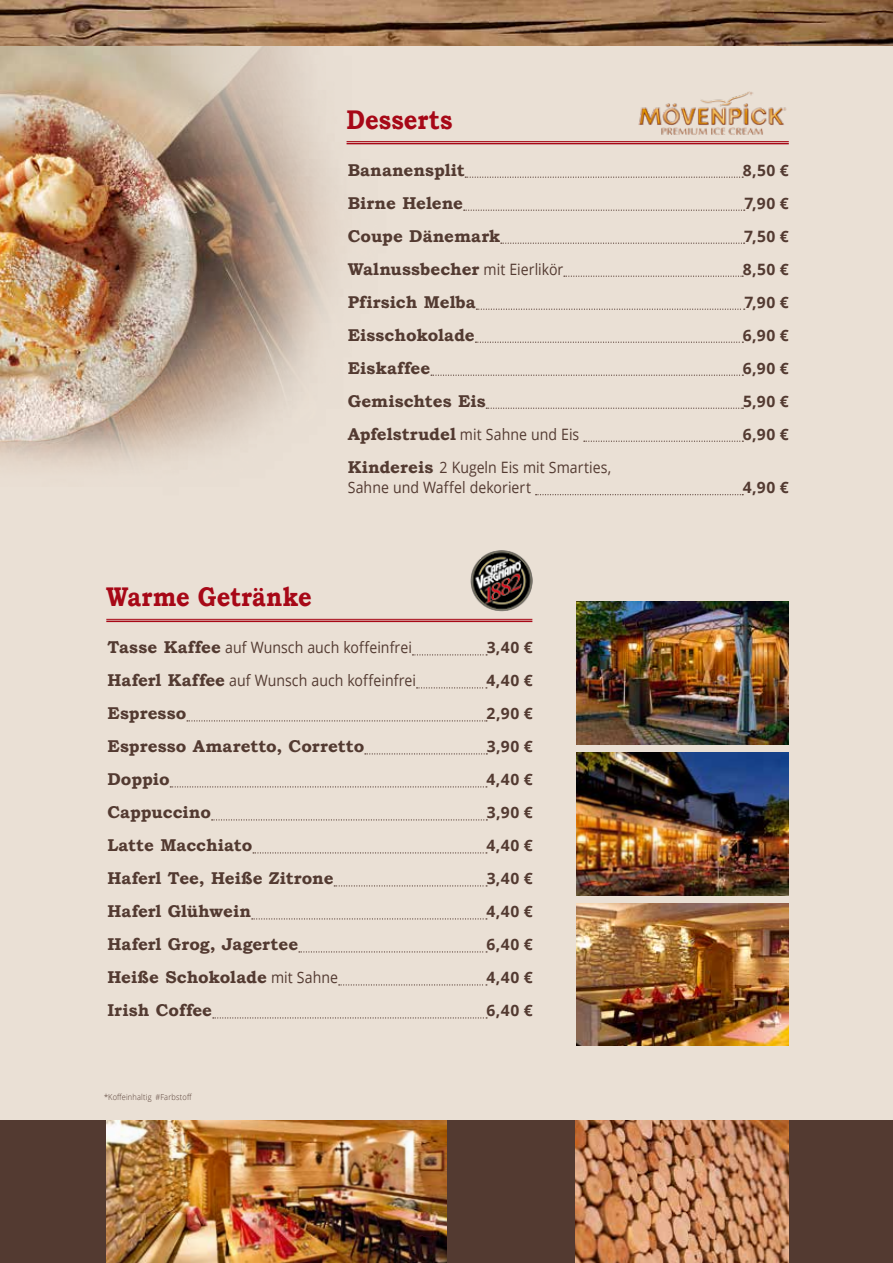
<style>
.page{position:relative;width:893px;height:1263px;background:#eae0d5}
.page>*{position:absolute;margin:0;border:0;box-sizing:border-box;transform-origin:0 0}
.t1{font:700 27px "Bookman Old Style";letter-spacing:.005em;color:#a70817;scale:.88 1}
.t2{font:700 17.1px "Bookman Old Style";color:#533a31}
.t3{font:15.6px/20.5px "Open Sans";letter-spacing:.005em;color:#533a31;scale:.9 1}
.t4{font:700 15.6px "Open Sans";letter-spacing:.035em;color:#533a31}
.t5{font:300 8.25px "Open Sans";letter-spacing:.025em;color:#533a31;scale:.9 1}
.s1{font-family:"Open Sans";font-weight:400;font-size:15.6px}
.s2{font-family:"Bookman Old Style";font-weight:700;font-size:17.1px}
</style>
<div class="page">
<img style="left:0;top:46px;width:468px;height:421px">
<img style="left:576px;top:753px;width:213px;height:142px">
<img style="left:576px;top:903px;width:213px;height:143px">
<img style="left:576px;top:602px;width:213px;height:142px">
<img style="left:0;top:0;width:893px;height:46px">
<div style="left:0;top:1120px;width:893px;height:143px;background:#533a31"></div>
<img style="left:575px;top:1120px;width:213px;height:143px">
<img style="left:106px;top:1120px;width:340px;height:143px">
<hr style="left:347px;top:141px;width:442px;height:1px;background:#a70817">
<hr style="left:347px;top:143px;width:442px;height:1px;background:#a70817">
<svg style="left:465px;top:177px;width:278px;height:1px"></svg>
<svg style="left:464px;top:210px;width:281px;height:1px"></svg>
<svg style="left:501px;top:243px;width:244px;height:1px"></svg>
<svg style="left:564px;top:276px;width:179px;height:1px"></svg>
<svg style="left:476px;top:309px;width:269px;height:1px"></svg>
<svg style="left:475px;top:342px;width:268px;height:1px"></svg>
<svg style="left:431px;top:375px;width:312px;height:1px"></svg>
<svg style="left:486px;top:408px;width:257px;height:1px"></svg>
<svg style="left:584px;top:441px;width:159px;height:1px"></svg>
<svg style="left:536px;top:494px;width:207px;height:1px"></svg>
<hr style="left:106px;top:619px;width:426px;height:1px;background:#a70817">
<hr style="left:106px;top:621px;width:426px;height:1px;background:#a70817">
<svg style="left:412px;top:654px;width:75px;height:1px"></svg>
<svg style="left:417px;top:687px;width:70px;height:1px"></svg>
<svg style="left:187px;top:720px;width:300px;height:1px"></svg>
<svg style="left:365px;top:753px;width:122px;height:1px"></svg>
<svg style="left:170px;top:786px;width:317px;height:1px"></svg>
<svg style="left:212px;top:819px;width:275px;height:1px"></svg>
<svg style="left:253px;top:852px;width:234px;height:1px"></svg>
<svg style="left:334px;top:885px;width:153px;height:1px"></svg>
<svg style="left:252px;top:918px;width:235px;height:1px"></svg>
<svg style="left:299px;top:951px;width:188px;height:1px"></svg>
<svg style="left:339px;top:984px;width:148px;height:1px"></svg>
<svg style="left:213px;top:1017px;width:274px;height:1px"></svg>
<img style="left:470px;top:550px;width:62px;height:62px">
<img style="left:638px;top:91px;width:149px;height:44px">
<svg style="left:0;top:0;width:4px;height:4px"></svg>
<h1 class="t1" style="left:347px;top:103px;width:122px">Desserts</h1>
<p class="t2" style="left:348px;top:160px;width:118px">Bananensplit</p>
<p class="t4" style="left:743px;top:159px;width:48px">8,50 €</p>
<p class="t2" style="left:348px;top:193px;width:117px">Birne Helene</p>
<p class="t4" style="left:744px;top:192px;width:46px">7,90 €</p>
<p class="t2" style="left:348px;top:226px;width:154px">Coupe Dänemark</p>
<p class="t4" style="left:744px;top:225px;width:46px">7,50 €</p>
<p class="t2" style="left:348px;top:259px;width:217px">Walnussbecher <span class="s1">mit Eierlikör</span></p>
<p class="t4" style="left:743px;top:258px;width:48px">8,50 €</p>
<p class="t2" style="left:348px;top:292px;width:130px">Pfirsich Melba</p>
<p class="t4" style="left:744px;top:291px;width:46px">7,90 €</p>
<p class="t2" style="left:348px;top:325px;width:129px">Eisschokolade</p>
<p class="t4" style="left:743px;top:324px;width:47px">6,90 €</p>
<p class="t2" style="left:348px;top:358px;width:84px">Eiskaffee</p>
<p class="t4" style="left:743px;top:357px;width:47px">6,90 €</p>
<p class="t2" style="left:348px;top:391px;width:139px">Gemischtes Eis</p>
<p class="t4" style="left:743px;top:390px;width:47px">5,90 €</p>
<p class="t3" style="left:348px;top:423px;width:259px"><span class="s2">Apfelstrudel</span> mit Sahne und Eis</p>
<p class="t4" style="left:743px;top:423px;width:47px">6,90 €</p>
<p class="t3" style="left:348px;top:456px;width:294px"><span class="s2">Kindereis</span> 2 Kugeln Eis mit Smarties,<br>Sahne und Waffel dekoriert</p>
<p class="t4" style="left:743px;top:476px;width:47px">4,90 €</p>
<h1 class="t1" style="left:106px;top:581px;width:235px">Warme Getränke</h1>
<p class="t3" style="left:107px;top:637px;width:340px"><span class="s2">Tasse Kaffee</span> auf Wunsch auch koffeinfrei</p>
<p class="t4" style="left:487px;top:637px;width:48px">3,40 €</p>
<p class="t3" style="left:107px;top:670px;width:344px"><span class="s2">Haferl Kaffee</span> auf Wunsch auch koffeinfrei</p>
<p class="t4" style="left:486px;top:670px;width:48px">4,40 €</p>
<p class="t2" style="left:107px;top:703px;width:80px">Espresso</p>
<p class="t4" style="left:487px;top:703px;width:48px">2,90 €</p>
<p class="t2" style="left:107px;top:736px;width:258px">Espresso Amaretto, Corretto</p>
<p class="t4" style="left:487px;top:736px;width:47px">3,90 €</p>
<p class="t2" style="left:107px;top:769px;width:64px">Doppio</p>
<p class="t4" style="left:486px;top:769px;width:48px">4,40 €</p>
<p class="t2" style="left:107px;top:802px;width:105px">Cappuccino</p>
<p class="t4" style="left:487px;top:802px;width:47px">3,90 €</p>
<p class="t2" style="left:107px;top:835px;width:146px">Latte Macchiato</p>
<p class="t4" style="left:486px;top:835px;width:48px">4,40 €</p>
<p class="t2" style="left:107px;top:868px;width:228px">Haferl Tee, Heiße Zitrone</p>
<p class="t4" style="left:487px;top:868px;width:48px">3,40 €</p>
<p class="t2" style="left:107px;top:901px;width:145px">Haferl Glühwein</p>
<p class="t4" style="left:486px;top:901px;width:48px">4,40 €</p>
<p class="t2" style="left:107px;top:934px;width:192px">Haferl Grog, Jagertee</p>
<p class="t4" style="left:487px;top:934px;width:48px">6,40 €</p>
<p class="t2" style="left:107px;top:967px;width:232px">Heiße Schokolade <span class="s1">mit Sahne</span></p>
<p class="t4" style="left:486px;top:967px;width:48px">4,40 €</p>
<p class="t2" style="left:107px;top:1000px;width:106px">Irish Coffee</p>
<p class="t4" style="left:487px;top:1000px;width:48px">6,40 €</p>
<p class="t5" style="left:104px;top:1091px;width:99px">*Koffeinhaltig #Farbstoff</p>
</div>
